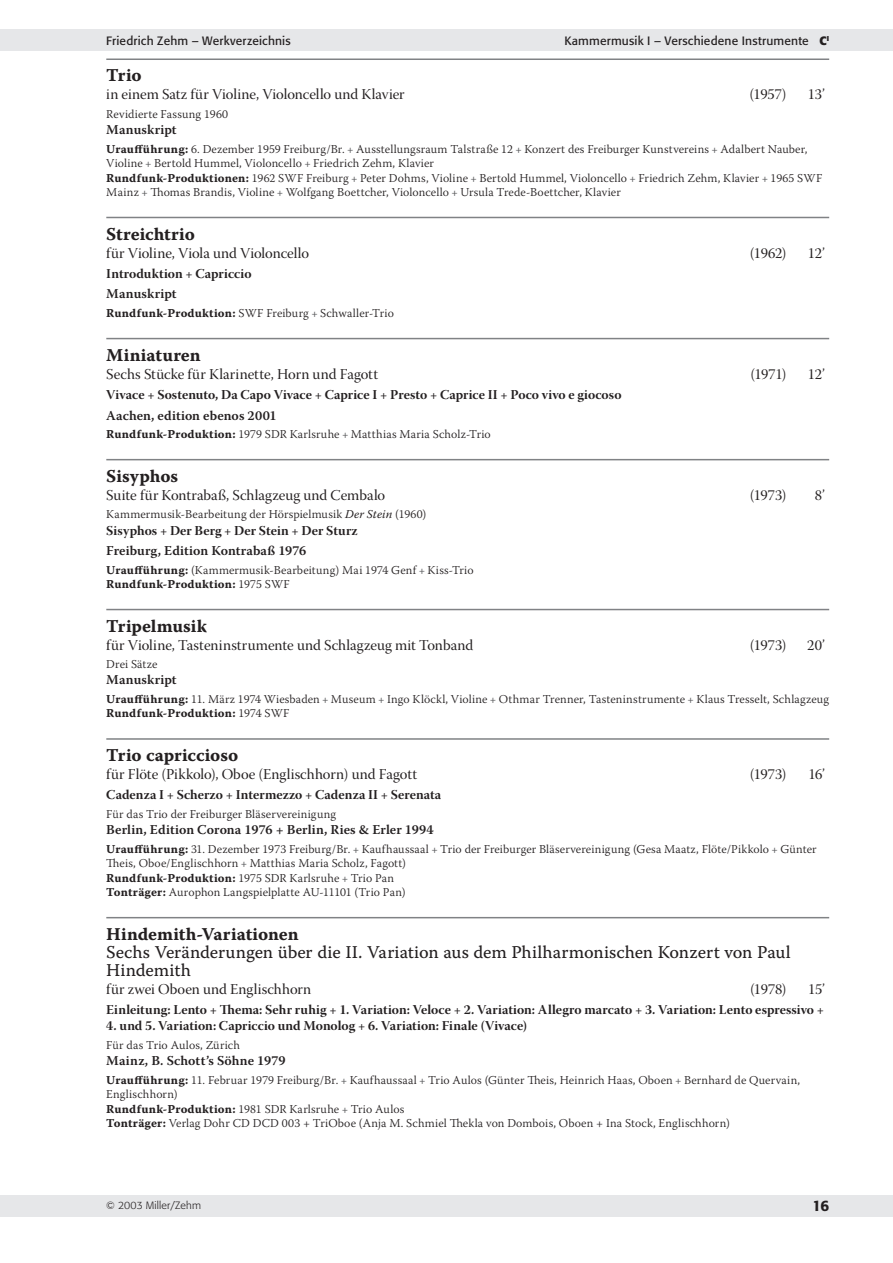
<style>
.page{position:relative;width:893px;height:1263px;background:#fff}
.page>*{position:absolute;margin:0;border:0;box-sizing:border-box;transform-origin:0 0}
.werktitel_2{font:18px/18px "Warnock Pro Capt";letter-spacing:-.005em;color:#231f20}
.Werktitel_________Ta{font:18px "Warnock Pro Bold Capt";color:#231f20}
.Untertitel_2_______T{font:15px "Warnock Pro Subh";color:#231f20}
.t1{font:500 15px "Formata";color:#231f20}
.Werkteile{font:13.5px "Warnock Pro Bold Subh";letter-spacing:.005em;color:#231f20}
.Verlag{font:600 13.5px "Warnock Pro";letter-spacing:.005em;color:#231f20}
.verlag_Manuskript{font:600 13.5px "Warnock Pro";letter-spacing:.01em;color:#231f20}
.Beschreibung{font:300 12px/14.4px "Warnock Pro";letter-spacing:.01em;color:#231f20}
.Beschreibung_Rundfun{font:300 12px/14.4px "Warnock Pro";letter-spacing:.01em;color:#231f20}
.t2{font:12px "Formata";letter-spacing:.015em;color:#231f20}
.Beschreibung_Rundfun-2{font:12px "Warnock Pro Bold Capt";letter-spacing:.02em;color:#231f20}
.t3{font:300 10.5px "Formata";letter-spacing:.015em;color:#231f20}
.s1{font-weight:700}
.s2{font-family:"Warnock Pro Bold Capt";font-weight:400}
.s3{font-family:"Warnock Pro Bold Subh";font-weight:400;color:#57585a}
.s4{font-weight:400;font-style:italic}
.s5{font-family:"Warnock Pro";font-weight:300}
</style>
<div class="page">
<div style="left:0;top:30px;width:893px;height:21px;background:#e6e7e9"></div>
<div style="left:0;top:1195px;width:893px;height:21px;background:#e6e7e9"></div>
<hr style="left:106px;top:59px;width:723px;height:1px;background:#808285">
<hr style="left:106px;top:217px;width:723px;height:1px;background:#808285">
<hr style="left:106px;top:338px;width:723px;height:1px;background:#808285">
<hr style="left:106px;top:459px;width:723px;height:1px;background:#808285">
<hr style="left:106px;top:609px;width:723px;height:1px;background:#808285">
<hr style="left:106px;top:738px;width:723px;height:2px;background:#808285">
<hr style="left:106px;top:917px;width:723px;height:1px;background:#808285">
<p class="t2" style="left:106px;top:33px;width:186px">Friedrich Zehm – Werkverzeichnis</p>
<p class="t2" style="left:564px;top:33px;width:266px">Kammermusik I – Verschiedene Instrumente <span class="s1">C</span><sup>I</sup></p>
<p class="Werktitel_________Ta" style="left:106px;top:65px;width:37px">Trio</p>
<p class="Untertitel_2_______T" style="left:106px;top:86px;width:300px">in einem Satz für Violine, Violoncello und Klavier</p>
<p class="Untertitel_2_______T" style="left:749px;top:86px;width:39px">(1957)</p>
<p class="Untertitel_2_______T" style="left:808px;top:86px;width:19px">13’</p>
<p class="Beschreibung" style="left:106px;top:107px;width:123px">Revidierte Fassung 1960</p>
<p class="verlag_Manuskript" style="left:106px;top:122px;width:72px">Manuskript</p>
<p class="Beschreibung" style="left:106px;top:141px;width:703px"><span class="s2">Uraufführung:</span> 6. Dezember 1959 Freiburg/Br. <span class="s3">+</span> Ausstellungsraum Talstraße 12 <span class="s3">+</span> Konzert des Freiburger Kunstvereins <span class="s3">+</span> Adalbert Nauber,<br>Violine <span class="s3">+</span> Bertold Hummel, Violoncello <span class="s3">+</span> Friedrich Zehm, Klavier</p>
<p class="Beschreibung_Rundfun" style="left:106px;top:170px;width:717px"><span class="s2">Rundfunk-Produktionen:</span> 1962 SWF Freiburg <span class="s3">+</span> Peter Dohms, Violine <span class="s3">+</span> Bertold Hummel, Violoncello <span class="s3">+</span> Friedrich Zehm, Klavier <span class="s3">+</span> 1965 SWF<br>Mainz <span class="s3">+</span> Thomas Brandis, Violine <span class="s3">+</span> Wolfgang Boettcher, Violoncello <span class="s3">+</span> Ursula Trede-Boettcher, Klavier</p>
<p class="Werktitel_________Ta" style="left:106px;top:223px;width:90px">Streichtrio</p>
<p class="Untertitel_2_______T" style="left:106px;top:244px;width:204px">für Violine, Viola und Violoncello</p>
<p class="Untertitel_2_______T" style="left:750px;top:244px;width:38px">(1962)</p>
<p class="Untertitel_2_______T" style="left:808px;top:244px;width:19px">12’</p>
<p class="Werkteile" style="left:106px;top:265px;width:147px">Introduktion + Capriccio</p>
<p class="verlag_Manuskript" style="left:106px;top:286px;width:72px">Manuskript</p>
<p class="Beschreibung_Rundfun" style="left:106px;top:306px;width:289px"><span class="s2">Rundfunk-Produktion:</span> SWF Freiburg <span class="s3">+</span> Schwaller-Trio</p>
<p class="Werktitel_________Ta" style="left:106px;top:344px;width:96px">Miniaturen</p>
<p class="Untertitel_2_______T" style="left:106px;top:365px;width:273px">Sechs Stücke für Klarinette, Horn und Fagott</p>
<p class="Untertitel_2_______T" style="left:750px;top:365px;width:38px">(1971)</p>
<p class="Untertitel_2_______T" style="left:808px;top:365px;width:19px">12’</p>
<p class="Werkteile" style="left:106px;top:386px;width:517px">Vivace + Sostenuto, Da Capo Vivace + Caprice I + Presto + Caprice II + Poco vivo e giocoso</p>
<p class="Verlag" style="left:106px;top:407px;width:172px">Aachen, edition ebenos 2001</p>
<p class="Beschreibung_Rundfun" style="left:106px;top:427px;width:386px"><span class="s2">Rundfunk-Produktion:</span> 1979 SDR Karlsruhe <span class="s3">+</span> Matthias Maria Scholz-Trio</p>
<p class="Werktitel_________Ta" style="left:106px;top:465px;width:73px">Sisyphos</p>
<p class="Untertitel_2_______T" style="left:106px;top:486px;width:280px">Suite für Kontrabaß, Schlagzeug und Cembalo</p>
<p class="Untertitel_2_______T" style="left:750px;top:486px;width:38px">(1973)</p>
<p class="Untertitel_2_______T" style="left:815px;top:486px;width:12px">8’</p>
<p class="Beschreibung" style="left:106px;top:507px;width:322px">Kammermusik-Bearbeitung der Hörspielmusik <span class="s4">Der Stein</span> (1960)</p>
<p class="Werkteile" style="left:106px;top:522px;width:253px">Sisyphos + Der Berg + Der Stein + Der Sturz</p>
<p class="Verlag" style="left:106px;top:542px;width:202px">Freiburg, Edition Kontrabaß 1976</p>
<p class="Beschreibung" style="left:106px;top:562px;width:369px"><span class="s2">Uraufführung:</span> (Kammermusik-Bearbeitung) Mai 1974 Genf <span class="s3">+</span> Kiss-Trio</p>
<p class="Beschreibung_Rundfun-2" style="left:106px;top:577px;width:185px">Rundfunk-Produktion: <span class="s5">1975 SWF</span></p>
<p class="Werktitel_________Ta" style="left:106px;top:615px;width:102px">Tripelmusik</p>
<p class="Untertitel_2_______T" style="left:106px;top:636px;width:369px">für Violine, Tasteninstrumente und Schlagzeug mit Tonband</p>
<p class="Untertitel_2_______T" style="left:750px;top:636px;width:38px">(1973)</p>
<p class="Untertitel_2_______T" style="left:807px;top:636px;width:19px">20’</p>
<p class="Beschreibung" style="left:106px;top:657px;width:53px">Drei Sätze</p>
<p class="verlag_Manuskript" style="left:106px;top:672px;width:72px">Manuskript</p>
<p class="Beschreibung" style="left:106px;top:692px;width:724px"><span class="s2">Uraufführung:</span> 11. März 1974 Wiesbaden <span class="s3">+</span> Museum <span class="s3">+</span> Ingo Klöckl, Violine <span class="s3">+</span> Othmar Trenner, Tasteninstrumente <span class="s3">+</span> Klaus Tresselt, Schlagzeug</p>
<p class="Beschreibung_Rundfun-2" style="left:106px;top:706px;width:185px">Rundfunk-Produktion: <span class="s5">1974 SWF</span></p>
<p class="Werktitel_________Ta" style="left:106px;top:744px;width:133px">Trio capriccioso</p>
<p class="Untertitel_2_______T" style="left:106px;top:766px;width:312px">für Flöte (Pikkolo), Oboe (Englischhorn) und Fagott</p>
<p class="Untertitel_2_______T" style="left:750px;top:766px;width:38px">(1973)</p>
<p class="Untertitel_2_______T" style="left:808px;top:766px;width:18px">16’</p>
<p class="Werkteile" style="left:106px;top:787px;width:336px">Cadenza I + Scherzo + Intermezzo + Cadenza II + Serenata</p>
<p class="Beschreibung" style="left:106px;top:807px;width:231px">Für das Trio der Freiburger Bläservereinigung</p>
<p class="Verlag" style="left:106px;top:822px;width:329px">Berlin, Edition Corona 1976 + Berlin, Ries &amp; Erler 1994</p>
<p class="Beschreibung" style="left:106px;top:842px;width:712px"><span class="s2">Uraufführung:</span> 31. Dezember 1973 Freiburg/Br. <span class="s3">+</span> Kaufhaussaal <span class="s3">+</span> Trio der Freiburger Bläservereinigung (Gesa Maatz, Flöte/Pikkolo <span class="s3">+</span> Günter<br>Theis, Oboe/Englischhorn <span class="s3">+</span> Matthias Maria Scholz, Fagott)</p>
<p class="Beschreibung_Rundfun" style="left:106px;top:870px;width:289px"><span class="s2">Rundfunk-Produktion:</span> 1975 SDR Karlsruhe <span class="s3">+</span> Trio Pan</p>
<p class="Beschreibung" style="left:106px;top:885px;width:301px"><span class="s2">Tonträger:</span> Aurophon Langspielplatte AU-11101 (Trio Pan)</p>
<p class="Werktitel_________Ta" style="left:106px;top:923px;width:194px">Hindemith-Variationen</p>
<p class="werktitel_2" style="left:106px;top:942px;width:686px">Sechs Veränderungen über die II. Variation aus dem Philharmonischen Konzert von Paul<br>Hindemith</p>
<p class="Untertitel_2_______T" style="left:106px;top:980px;width:207px">für zwei Oboen und Englischhorn</p>
<p class="Untertitel_2_______T" style="left:750px;top:980px;width:38px">(1978)</p>
<p class="Untertitel_2_______T" style="left:808px;top:980px;width:18px">15’</p>
<p class="Werkteile" style="left:106px;top:1001px;width:719px">Einleitung: Lento + Thema: Sehr ruhig + 1. Variation: Veloce + 2. Variation: Allegro marcato + 3. Variation: Lento espressivo +</p>
<p class="Werkteile" style="left:106px;top:1018px;width:422px">4. und 5. Variation: Capriccio und Monolog + 6. Variation: Finale (Vivace)</p>
<p class="Beschreibung" style="left:106px;top:1038px;width:135px">Für das Trio Aulos, Zürich</p>
<p class="Verlag" style="left:106px;top:1053px;width:181px">Mainz, B. Schott’s Söhne 1979</p>
<p class="Beschreibung" style="left:106px;top:1072px;width:695px"><span class="s2">Uraufführung:</span> 11. Februar 1979 Freiburg/Br. <span class="s3">+</span> Kaufhaussaal <span class="s3">+</span> Trio Aulos (Günter Theis, Heinrich Haas, Oboen <span class="s3">+</span> Bernhard de Quervain,<br>Englischhorn)</p>
<p class="Beschreibung_Rundfun" style="left:106px;top:1101px;width:300px"><span class="s2">Rundfunk-Produktion:</span> 1981 SDR Karlsruhe <span class="s3">+</span> Trio Aulos</p>
<p class="Beschreibung" style="left:106px;top:1116px;width:625px"><span class="s2">Tonträger:</span> Verlag Dohr CD DCD 003 + TriOboe (Anja M. Schmiel Thekla von Dombois, Oboen + Ina Stock, Englischhorn)</p>
<p class="t3" style="left:106px;top:1199px;width:96px">© 2003 Miller/Zehm</p>
<p class="t1" style="left:812px;top:1196px;width:18px">16</p>
</div>
